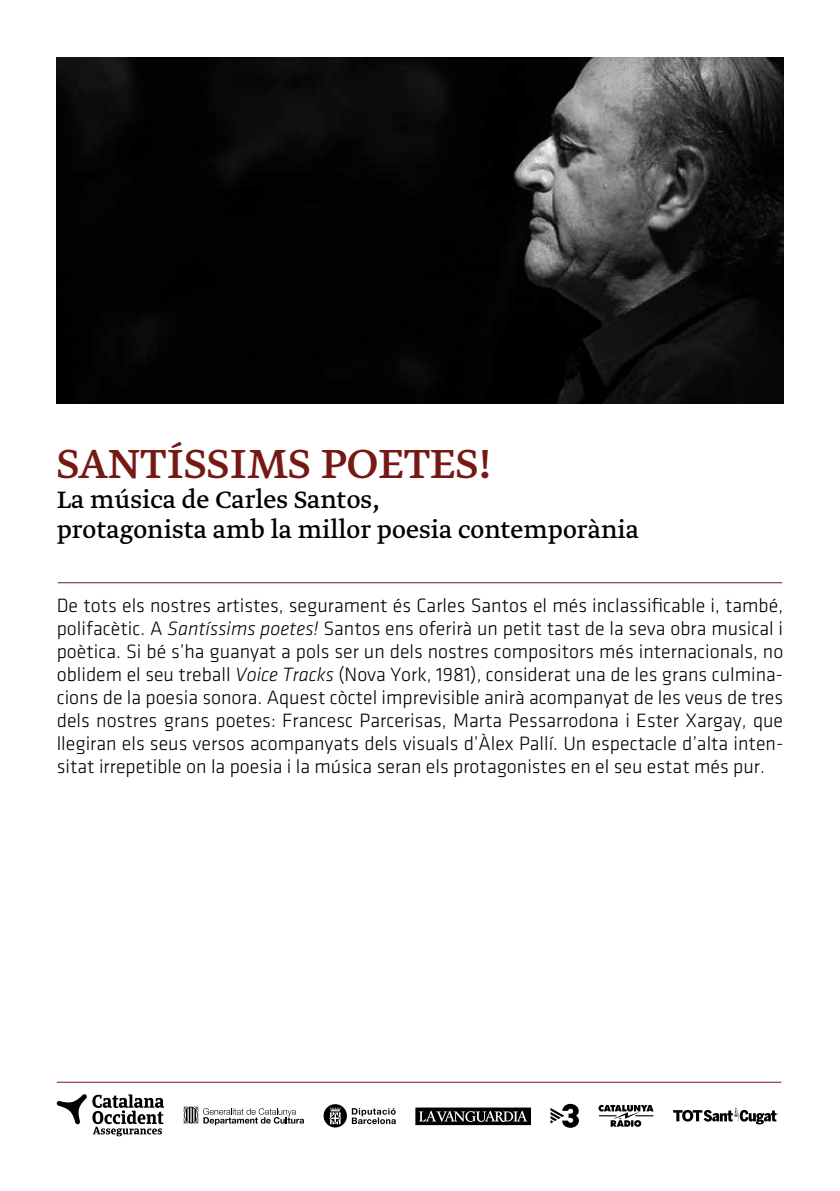
<style>
.page{position:relative;width:840px;height:1191px;background:#fff}
.page>*{position:absolute;margin:0;border:0;box-sizing:border-box;transform-origin:0 0}
.t1{font:48px "Greta Text Pro";color:#761915}
.t2{font:28px/30px "Greta Text Pro";color:#000}
.t3{font:300 20px/23px "Klavika";color:#000;text-align:justify}
.s1{font-style:italic}
</style>
<div class="page">
<hr style="left:57px;top:1081px;width:723px;height:1px;background:#761915">
<img style="left:57px;top:58px;width:725px;height:345px">
<hr style="left:58px;top:582px;width:723px;height:1px;background:#761915">
<svg style="left:323px;top:1104px;width:72px;height:23px"></svg>
<svg style="left:183px;top:1106px;width:121px;height:19px"></svg>
<svg style="left:56px;top:1094px;width:108px;height:42px"></svg>
<svg style="left:598px;top:1104px;width:55px;height:22px"></svg>
<svg style="left:550px;top:1103px;width:28px;height:24px"></svg>
<svg style="left:415px;top:1107px;width:115px;height:18px;background:#383838"></svg>
<svg style="left:673px;top:1107px;width:105px;height:17px"></svg>
<h1 class="t1" style="left:57px;top:434px;width:436px">SANTÍSSIMS POETES!</h1>
<h2 class="t2" style="left:57px;top:485px;width:583px">La música de Carles Santos,<br>protagonista amb la millor poesia contemporània</h2>
<p class="t3" style="left:57px;top:594px;width:727px">De tots els nostres artistes, segurament és Carles Santos el més inclassificable i, també, polifacètic. A <span class="s1">Santíssims poetes!</span> Santos ens oferirà un petit tast de la seva obra musical i poètica. Si bé s’ha guanyat a pols ser un dels nostres compositors més internacionals, no oblidem el seu treball <span class="s1">Voice Tracks</span> (Nova York, 1981), considerat una de les grans culmina&shy;cions de la poesia sonora. Aquest còctel imprevisible anirà acompanyat de les veus de tres dels nostres grans poetes: Francesc Parcerisas, Marta Pessarrodona i Ester Xargay, que llegiran els seus versos acompanyats dels visuals d’Àlex Pallí. Un espectacle d’alta inten&shy;sitat irrepetible on la poesia i la música seran els protagonistes en el seu estat més pur.</p>
</div>
